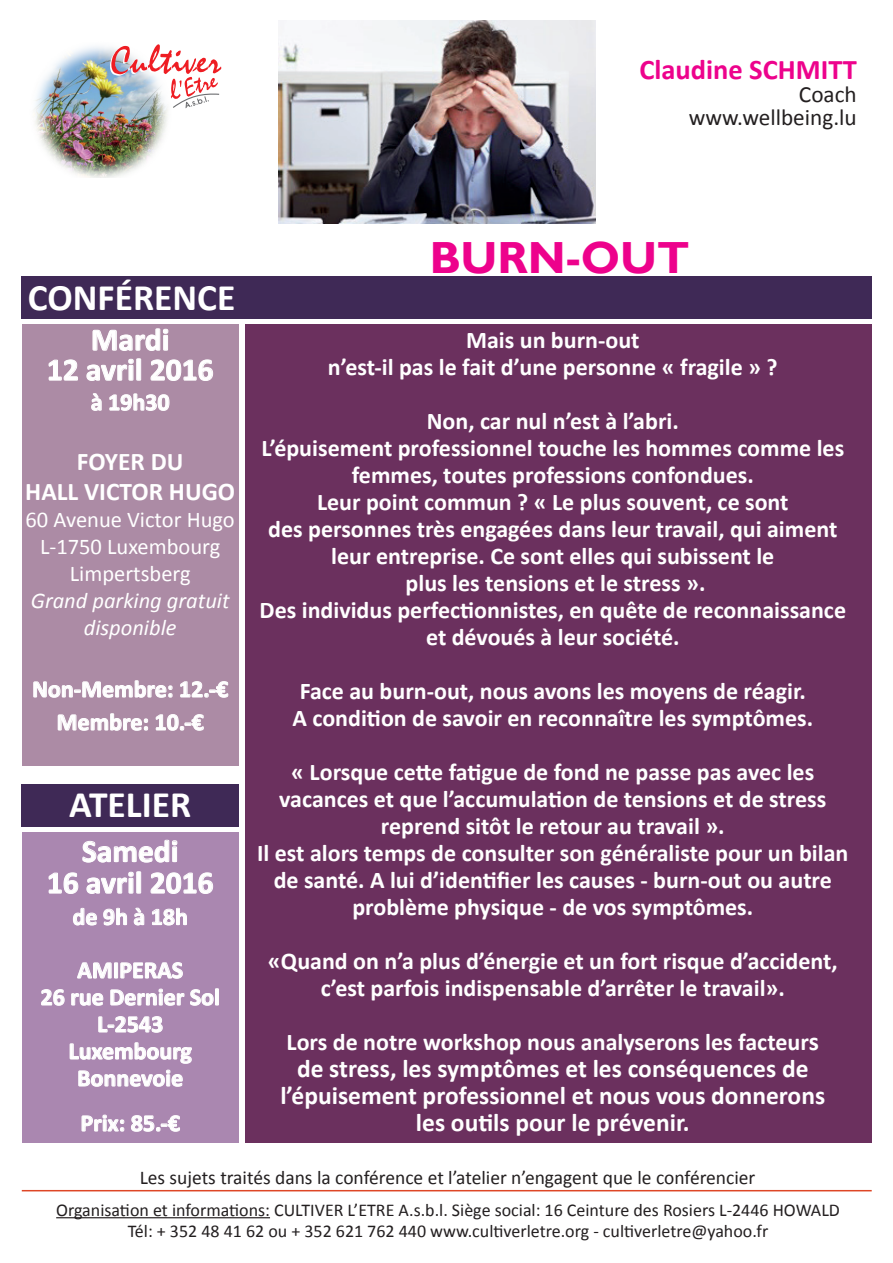
<style>
.page{position:relative;width:893px;height:1263px;background:#fff}
.page>*{position:absolute;margin:0;border:0;box-sizing:border-box;transform-origin:0 0}
.t1{font:700 45px "Gill Sans";color:#ed028c}
.t2{font:700 37.5px "Calibri";color:#fff}
.t3{font:700 31.5px/30px "Calibri";color:#fff;text-align:center}
.t4{font:700 28.5px "Calibri";color:#ed028c}
.t5{font:700 25.5px/27px "Calibri";color:#fff;text-align:center}
.t6{font:700 24px/27px "Calibri";color:#fff;text-align:center}
.t7{font:23.25px/23.2px "Calibri";color:#231f20;text-align:right}
.t8{font:22.5px/27px "Calibri";color:#fff;text-align:center}
.t9{font:italic 22.5px/27px "Calibri";color:#fff;text-align:center}
.t10{font:19.5px "Calibri";color:#231f20}
.t11{font:18px/21.6px "Calibri";color:#231f20;text-align:center}
.s1{font-size:25.5px}
</style>
<div class="page">
<img style="left:278px;top:21px;width:317px;height:202px">
<div style="left:22px;top:324px;width:217px;height:441px;background:#ac8ba5"></div>
<div style="left:246px;top:324px;width:626px;height:819px;background:#6b305e"></div>
<div style="left:21px;top:276px;width:851px;height:43px;background:#3f2956"></div>
<div style="left:21px;top:784px;width:218px;height:42px;background:#3f2956"></div>
<div style="left:22px;top:832px;width:217px;height:311px;background:#aa87b0"></div>
<svg style="left:92px;top:328px;width:77px;height:23px"></svg>
<svg style="left:48px;top:359px;width:30px;height:22px"></svg>
<svg style="left:86px;top:358px;width:55px;height:23px"></svg>
<svg style="left:150px;top:359px;width:63px;height:22px"></svg>
<svg style="left:91px;top:393px;width:11px;height:18px"></svg>
<svg style="left:109px;top:393px;width:61px;height:18px"></svg>
<svg style="left:33px;top:680px;width:140px;height:18px"></svg>
<svg style="left:180px;top:681px;width:49px;height:17px"></svg>
<svg style="left:58px;top:713px;width:90px;height:18px"></svg>
<svg style="left:155px;top:714px;width:49px;height:17px"></svg>
<svg style="left:82px;top:839px;width:96px;height:24px"></svg>
<svg style="left:48px;top:872px;width:31px;height:22px"></svg>
<svg style="left:86px;top:871px;width:55px;height:23px"></svg>
<svg style="left:150px;top:872px;width:63px;height:22px"></svg>
<svg style="left:73px;top:907px;width:24px;height:19px"></svg>
<svg style="left:103px;top:907px;width:24px;height:19px"></svg>
<svg style="left:133px;top:907px;width:12px;height:19px"></svg>
<svg style="left:152px;top:907px;width:35px;height:19px"></svg>
<svg style="left:77px;top:962px;width:106px;height:17px"></svg>
<svg style="left:41px;top:989px;width:24px;height:17px"></svg>
<svg style="left:71px;top:993px;width:33px;height:13px"></svg>
<svg style="left:110px;top:988px;width:109px;height:18px"></svg>
<svg style="left:98px;top:1016px;width:65px;height:17px"></svg>
<svg style="left:69px;top:1042px;width:123px;height:45px"></svg>
<svg style="left:81px;top:1114px;width:44px;height:18px"></svg>
<svg style="left:131px;top:1115px;width:49px;height:17px"></svg>
<hr style="left:56px;top:1217px;width:214px;height:1px;background:#231f20">
<hr style="left:22px;top:1190px;width:850px;height:1px;background:#de4626">
<img style="left:34px;top:46px;width:134px;height:131px">
<svg style="left:110px;top:44px;width:111px;height:65px"></svg>
<p class="t4" style="left:639px;top:51px;width:219px">Claudine SCHMITT</p>
<p class="t7" style="left:689px;top:83px;width:170px">Coach www.wellbeing.lu</p>
<h2 class="t2" style="left:28px;top:273px;width:209px">CONFÉRENCE</h2>
<h3 class="t3" style="left:47px;top:325px;width:168px">Mardi<br>12 avril 2016</h3>
<p class="t6" style="left:91px;top:389px;width:80px">à 19h30</p>
<p class="t5" style="left:25px;top:446px;width:211px;line-height:30.6px">FOYER DU<br>HALL VICTOR HUGO</p>
<p class="t8" style="left:26px;top:506px;width:211px">60 Avenue Victor Hugo<br>L-1750 Luxembourg<br>Limpertsberg</p>
<p class="t9" style="left:31px;top:586px;width:200px">Grand parking gratuit disponible</p>
<p class="t6" style="left:32px;top:672px;width:198px;line-height:33px">Non-Membre: 12.-€<br>Membre: 10.-€</p>
<h2 class="t2" style="left:69px;top:780px;width:123px">ATELIER</h2>
<h3 class="t3" style="left:47px;top:835px;width:168px;line-height:31.5px">Samedi<br>16 avril 2016</h3>
<p class="t6" style="left:73px;top:903px;width:117px">de 9h à 18h</p>
<p class="t6" style="left:41px;top:956px;width:181px">AMIPERAS<br>26 rue Dernier Sol<br>L-2543<br>Luxembourg<br>Bonnevoie</p>
<p class="t6" style="left:80px;top:1109px;width:101px">Prix: 85.-€</p>
<h1 class="t1" style="left:430px;top:231px;width:261px">BURN-OUT</h1>
<p class="t6" style="left:328px;top:327px;width:451px">Mais un burn-out<br>n’est-il pas le fait d’une personne « fragile » ?</p>
<p class="t6" style="left:260px;top:408px;width:588px">Non, car nul n’est à l’abri.<br>L’épuisement professionnel touche les hommes comme les femmes, toutes professions confondues.<br>Leur point commun ? « Le plus souvent, ce sont<br>des personnes très engagées dans leur travail, qui aiment leur entreprise. Ce sont elles qui subissent le<br>plus les tensions et le stress ».<br>Des individus perfectionnistes, en quête de reconnaissance et dévoués à leur société.</p>
<p class="t6" style="left:292px;top:678px;width:522px">Face au burn-out, nous avons les moyens de réagir.<br>A condition de savoir en reconnaître les symptômes.</p>
<p class="t6" style="left:257px;top:759px;width:593px">« Lorsque cette fatigue de fond ne passe pas avec les vacances et que l’accumulation de tensions et de stress reprend sitôt le retour au travail ».<br>Il est alors temps de consulter son généraliste pour un bilan de santé. A lui d’identifier les causes - burn-out ou autre problème physique - de vos symptômes.</p>
<p class="t6" style="left:268px;top:948px;width:571px">«Quand on n’a plus d’énergie et un fort risque d’accident, c’est parfois indispensable d’arrêter le travail».</p>
<p class="t6" style="left:287px;top:1029px;width:534px">Lors de notre workshop nous analyserons les facteur<span class="s1">s</span></p>
<p class="t5" style="left:280px;top:1055px;width:546px">de stress, les symptômes et les conséquences de l’épuisement professionnel et nous vous donnerons les outils pour le prévenir.</p>
<p class="t10" style="left:140px;top:1165px;width:617px">Les sujets traités dans la conférence et l’atelier n’engagent que le conférencier</p>
<p class="t11" style="left:56px;top:1199px;width:785px">Organisation et informations: CULTIVER L’ETRE A.s.b.l. Siège social: 16 Ceinture des Rosiers L-2446 HOWALD<br>Tél: + 352 48 41 62 ou + 352 621 762 440 www.cultiverletre.org - cultiverletre@yahoo.fr</p>
</div>
